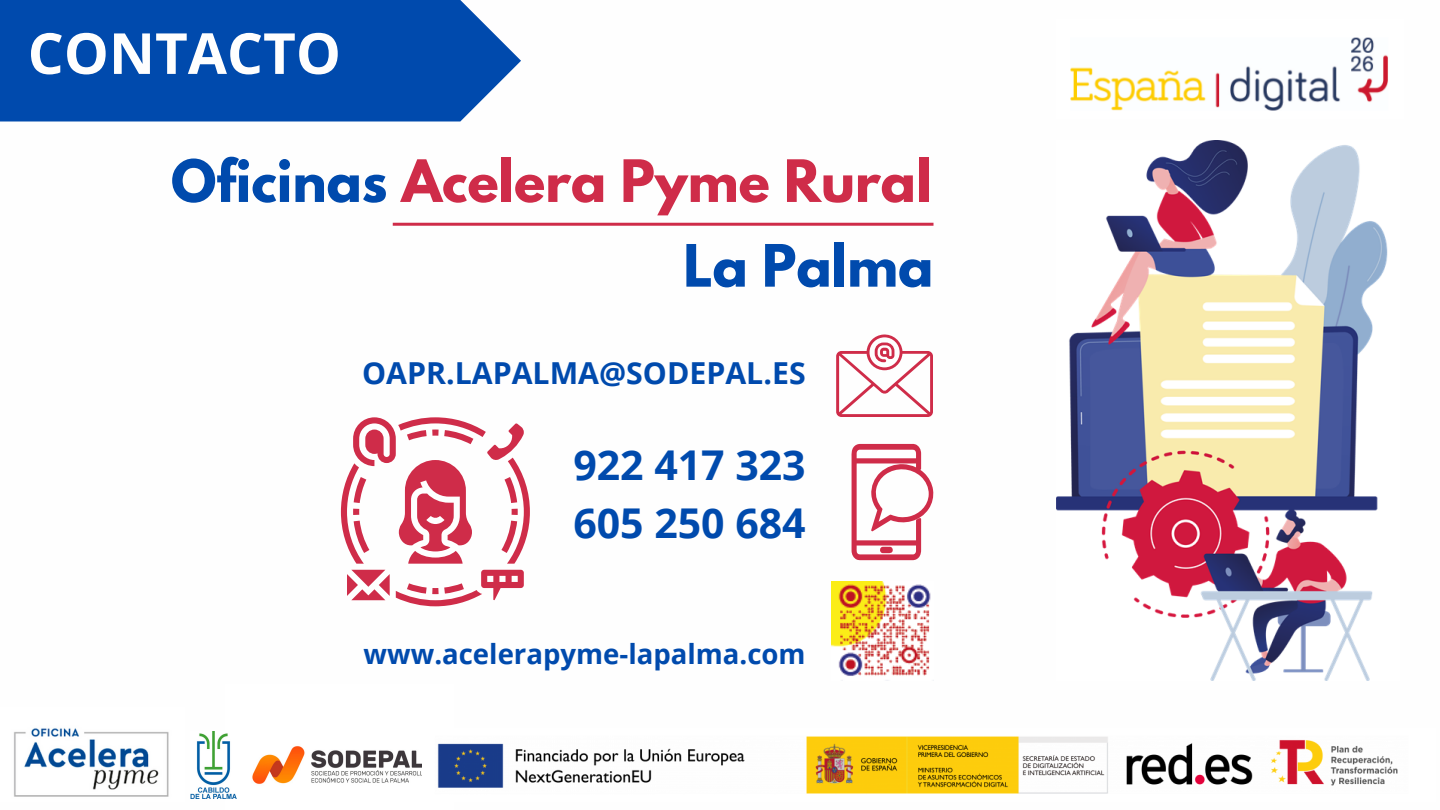
<style>
.page{position:relative;width:1440px;height:810px;background:#fff}
.page>*{position:absolute;margin:0;border:0;box-sizing:border-box;transform-origin:0 0}
.t1{font:700 56.7px "Open Sans";color:#fefefe}
.t2{font:700 51.7px "League Spartan";color:#cf2c49}
.t3{font:700 51.7px "League Spartan";color:#004aad}
.t4{font:700 41.1px "Open Sans";color:#004aad}
.t5{font:700 30.3px "Open Sans";color:#004aad}
.t6{font:700 27.5px "Open Sans";color:#004aad}
.s1{color:#004aad}
</style>
<div class="page">
<img style="left:14px;top:728px;width:155px;height:69px">
<img style="left:1070px;top:37px;width:318px;height:74px">
<img style="left:225px;top:746px;width:197px;height:53px">
<img style="left:437px;top:736px;width:961px;height:58px">
<img style="left:190px;top:732px;width:47px;height:66px">
<img style="left:1057px;top:140px;width:331px;height:540px">
<hr style="left:393px;top:223px;width:541px;height:3px;background:#cf2c49">
<img style="left:832px;top:582px;width:102px;height:99px">
<svg style="left:347px;top:570px;width:43px;height:30px"></svg>
<svg style="left:396px;top:570px;width:128px;height:36px"></svg>
<svg style="left:341px;top:417px;width:189px;height:147px"></svg>
<svg style="left:852px;top:444px;width:81px;height:116px"></svg>
<svg style="left:836px;top:334px;width:97px;height:83px"></svg>
<div style="left:0;top:0;width:521px;height:122px;background:#004aad"></div>
<p class="t1" style="left:28px;top:13px;width:315px">CONTACTO</p>
<p class="t2" style="left:171px;top:155px;width:762px"><span class="s1">Oficinas</span> Acelera Pyme Rural</p>
<p class="t3" style="left:683px;top:240px;width:252px">La Palma</p>
<p class="t5" style="left:362px;top:351px;width:445px">OAPR.LAPALMA@SODEPAL.ES</p>
<p class="t4" style="left:573px;top:436px;width:234px">922 417 323</p>
<p class="t4" style="left:573px;top:494px;width:234px">605 250 684</p>
<p class="t6" style="left:364px;top:635px;width:444px">www.acelerapyme-lapalma.com</p>
</div>
